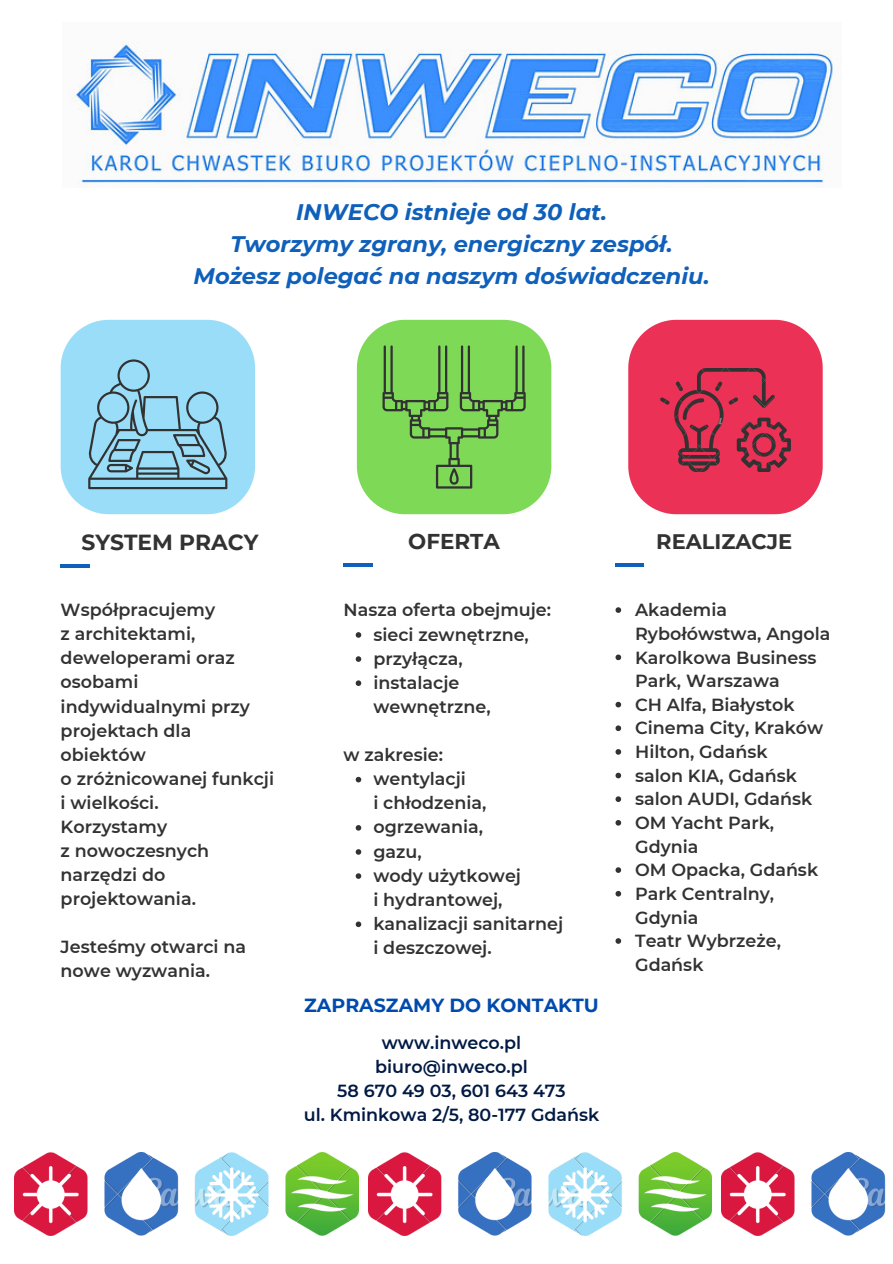
<style>
.page{position:relative;width:893px;height:1264px;background:#fff}
.page>*{position:absolute;margin:0;border:0;box-sizing:border-box;transform-origin:0 0}
.t1{font:italic 700 22.5px/31.5px "Montserrat";color:#0f60bb;text-align:center}
.t2{font:700 21.75px "Montserrat";color:#323232}
.t3{font:700 21.45px "Montserrat";color:#323232}
.t4{font:700 21px "Montserrat";color:#323232}
.t5{font:700 18.9px "Montserrat";color:#004aad}
.t6{font:600 17.55px/24px "Montserrat";color:#323232}
.t7{font:600 17.55px/24px "Montserrat";color:#001943;text-align:center}
</style>
<div class="page">
<svg style="left:355px;top:632px;width:6px;height:5px"></svg>
<svg style="left:355px;top:656px;width:6px;height:6px"></svg>
<svg style="left:355px;top:680px;width:6px;height:6px"></svg>
<svg style="left:355px;top:776px;width:6px;height:6px"></svg>
<svg style="left:355px;top:825px;width:6px;height:5px"></svg>
<svg style="left:355px;top:849px;width:6px;height:5px"></svg>
<svg style="left:355px;top:873px;width:6px;height:5px"></svg>
<svg style="left:355px;top:921px;width:6px;height:6px"></svg>
<hr style="left:343px;top:563px;width:30px;height:4px;background:#0f60bb">
<hr style="left:61px;top:564px;width:29px;height:4px;background:#0f60bb">
<svg style="left:615px;top:607px;width:6px;height:6px"></svg>
<svg style="left:615px;top:654px;width:6px;height:6px"></svg>
<svg style="left:615px;top:701px;width:6px;height:6px"></svg>
<svg style="left:615px;top:725px;width:6px;height:6px"></svg>
<svg style="left:615px;top:749px;width:6px;height:5px"></svg>
<svg style="left:615px;top:772px;width:6px;height:6px"></svg>
<svg style="left:615px;top:796px;width:6px;height:6px"></svg>
<svg style="left:615px;top:820px;width:6px;height:5px"></svg>
<svg style="left:615px;top:867px;width:6px;height:5px"></svg>
<svg style="left:615px;top:890px;width:6px;height:6px"></svg>
<svg style="left:615px;top:938px;width:6px;height:5px"></svg>
<hr style="left:616px;top:563px;width:28px;height:4px;background:#0f60bb">
<svg style="left:61px;top:320px;width:194px;height:194px;background:#94cfe6"></svg>
<svg style="left:628px;top:320px;width:194px;height:194px;background:#eb4163"></svg>
<img style="left:660px;top:369px;width:130px;height:102px">
<svg style="left:357px;top:320px;width:194px;height:194px;background:#7ecd5c"></svg>
<img style="left:71px;top:41px;width:762px;height:146px">
<img style="left:15px;top:1152px;width:343px;height:83px">
<img style="left:368px;top:1152px;width:343px;height:83px">
<img style="left:721px;top:1152px;width:165px;height:83px">
<p class="t1" style="left:193px;top:197px;width:517px">INWECO istnieje od 30 lat.<br>Tworzymy zgrany, energiczny zespół.<br>Możesz polegać na naszym doświadczeniu.</p>
<p class="t2" style="left:81px;top:529px;width:178px">SYSTEM PRACY</p>
<p class="t6" style="left:61px;top:598px;width:215px">Współpracujemy<br>z architektami, deweloperami oraz osobami indywidualnymi przy projektach dla obiektów<br>o zróżnicowanej funkcji i wielkości.<br>Korzystamy<br>z nowoczesnych narzędzi do projektowania.</p>
<p class="t6" style="left:61px;top:935px;width:187px">Jesteśmy otwarci na nowe wyzwania.</p>
<p class="t3" style="left:408px;top:528px;width:93px">OFERTA</p>
<h2 class="t6" style="left:343px;top:598px;width:209px">Nasza oferta obejmuje:</h2>
<p class="t6" style="left:373px;top:622px;width:157px">sieci zewnętrzne,</p>
<p class="t6" style="left:373px;top:646px;width:91px">przyłącza,</p>
<p class="t6" style="left:373px;top:670px;width:119px">instalacje wewnętrzne,</p>
<p class="t6" style="left:343px;top:742px;width:101px">w zakresie:</p>
<p class="t6" style="left:373px;top:766px;width:114px">wentylacji<br>i chłodzenia,</p>
<p class="t6" style="left:373px;top:815px;width:111px">ogrzewania,</p>
<h1 class="t6" style="left:373px;top:839px;width:50px">gazu,</h1>
<h1 class="t6" style="left:373px;top:863px;width:149px">wody użytkowej i hydrantowej,</h1>
<h1 class="t6" style="left:373px;top:911px;width:191px">kanalizacji sanitarnej i deszczowej.</h1>
<p class="t5" style="left:304px;top:994px;width:296px">ZAPRASZAMY DO KONTAKTU</p>
<p class="t7" style="left:304px;top:1030px;width:297px">www.inweco.pl biuro@inweco.pl<br>58 670 49 03, 601 643 473<br>ul. Kminkowa 2/5, 80-177 Gdańsk</p>
<p class="t4" style="left:656px;top:529px;width:138px">REALIZACJE</p>
<p class="t6" style="left:635px;top:598px;width:197px">Akademia<br>Rybołówstwa, Angola</p>
<p class="t6" style="left:635px;top:645px;width:183px">Karolkowa Business<br>Park, Warszawa</p>
<p class="t6" style="left:635px;top:692px;width:161px">CH Alfa, Białystok</p>
<p class="t6" style="left:635px;top:716px;width:190px">Cinema City, Kraków</p>
<p class="t6" style="left:635px;top:739px;width:134px">Hilton, Gdańsk</p>
<p class="t6" style="left:635px;top:763px;width:163px">salon KIA, Gdańsk</p>
<p class="t6" style="left:635px;top:787px;width:179px">salon AUDI, Gdańsk</p>
<h4 class="t6" style="left:635px;top:810px;width:140px">OM Yacht Park,<br>Gdynia</h4>
<p class="t6" style="left:635px;top:858px;width:184px">OM Opacka, Gdańsk</p>
<p class="t6" style="left:635px;top:881px;width:140px">Park Centralny,<br>Gdynia</p>
<p class="t6" style="left:635px;top:929px;width:147px">Teatr Wybrzeże,<br>Gdańsk</p>
</div>
